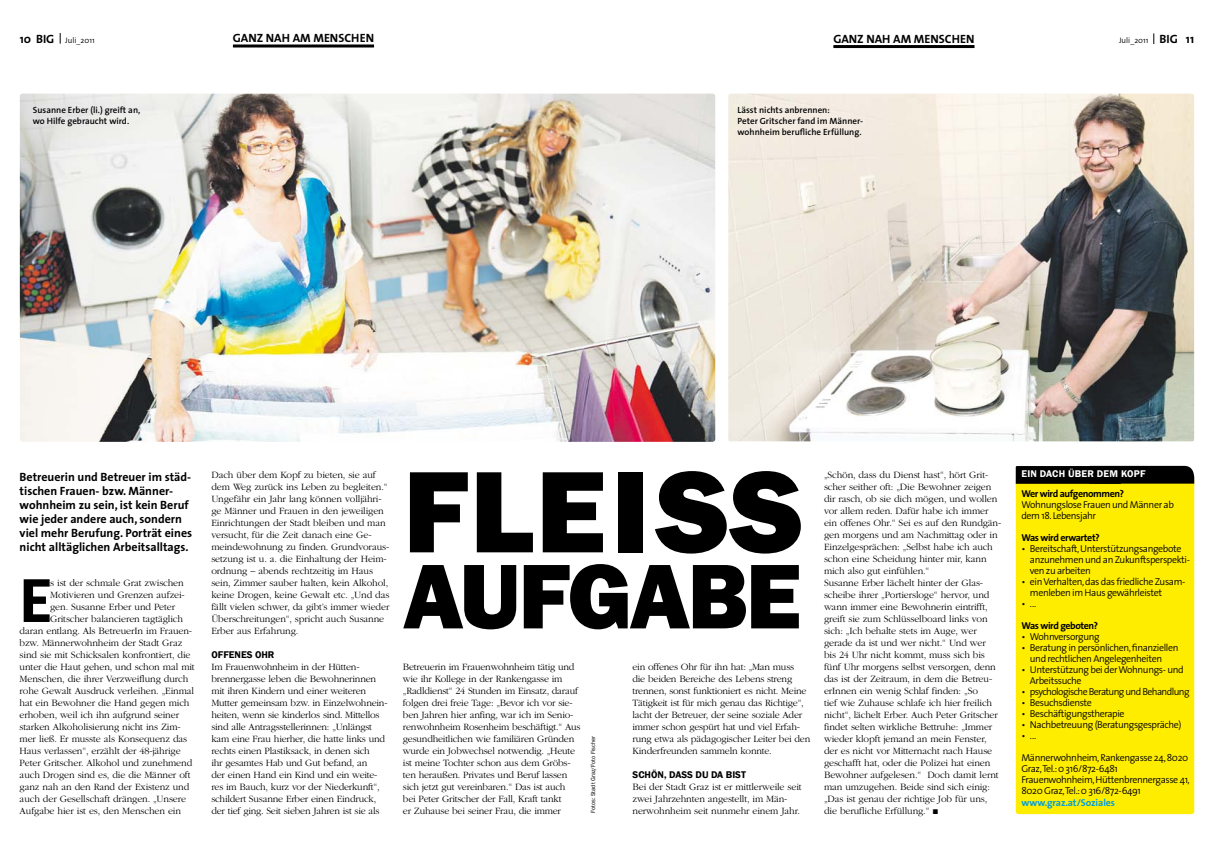
<style>
.page{position:relative;width:1214px;height:851px;background:#fff}
.page>*{position:absolute;margin:0;border:0;box-sizing:border-box;transform-origin:0 0}
.t1{font:800 120px "Franklin Gothic";letter-spacing:.01em;color:#000}
.t2{font:800 95px "Franklin Gothic";letter-spacing:-.03em;color:#000}
.t3{font:600 condensed 64px "Franklin Gothic";color:#000}
.t4{font:700 12px/14px "The Sans";color:#000}
.t5{font:300 10px/12px "ITC Garamond Std";letter-spacing:-.01em;color:#000}
.t6{font:300 10px/11px "The Sans";letter-spacing:-.04em;color:#000}
.t7{font:700 10px "The Sans";letter-spacing:-.04em;color:#000}
.t8{font:300 10px "The Sans";letter-spacing:-.06em;color:#000}
.t9{font:600 10px "Franklin Gothic";color:#000}
.t10{font:700 10px "The Sans";letter-spacing:-.01em;color:#009ee0}
.t11{font:600 10px "Franklin Gothic";letter-spacing:.02em;color:#fff}
.t12{font:600 9px/11px "The Sans";color:#000}
.t13{font:300 8px "The Sans";color:#000}
.t14{font:6px "Franklin Gothic";color:#000}
.s1{font-weight:700;font-size:12px}
.s2{font-family:"Franklin Gothic";font-weight:400}
</style>
<div class="page">
<img style="left:20px;top:94px;width:695px;height:348px">
<img style="left:728px;top:94px;width:465px;height:347px">
<div style="left:1015px;top:477px;width:179px;height:337px;background:#ffed00;border-radius:3px"></div>
<div style="left:1015px;top:466px;width:179px;height:17px;background:#000"></div>
<hr style="left:233px;top:44px;width:141px;height:3px;background:#000">
<hr style="left:833px;top:45px;width:141px;height:3px;background:#000">
<p class="t4" style="left:20px;top:31px;width:30px">10 BIG</p>
<p class="t13" style="left:65px;top:33px;width:31px">Juli_2011</p>
<p class="t4" style="left:233px;top:31px;width:143px">ganz nah am mensch en</p>
<p class="t4" style="left:833px;top:31px;width:143px">ganz nah am mensch en</p>
<p class="t13" style="left:1118px;top:33px;width:77px">Juli_2011 <span class="s1">BIG 11</span></p>
<p class="t12" style="left:33px;top:104px;width:109px">Susanne Erber (li.) greift an, wo Hilfe gebraucht wird.</p>
<p class="t12" style="left:737px;top:104px;width:127px">Lässt nichts anbrennen:<br>Peter Gritscher fand im Männer&shy;wohnheim berufliche Erfüllung.</p>
<p class="t5" style="left:211px;top:469px;width:179px">Dach über dem Kopf zu bieten, sie auf dem Weg zurück ins Leben zu begleiten.“ Ungefähr ein Jahr lang können volljähri&shy;ge Männer und Frauen in den jeweiligen Einrichtungen der Stadt bleiben und man versucht, für die Zeit danach eine Ge&shy;meindewohnung zu finden. Grundvoraus&shy;setzung ist u. a. die Einhaltung der Heim&shy;ordnung – abends rechtzeitig im Haus sein, Zimmer sauber halten, kein Alkohol, keine Drogen, keine Gewalt etc. „Und das fällt vielen schwer, da gibt’s immer wieder Überschreitungen“, spricht auch Susanne Erber aus Erfahrung.</p>
<p class="t9" style="left:211px;top:648px;width:65px">OFFENES OHR</p>
<p class="t5" style="left:211px;top:661px;width:178px">Im Frauenwohnheim in der Hütten&shy;brennergasse leben die Bewohnerinnen mit ihren Kindern und einer weiteren Mutter gemeinsam bzw. in Einzelwohnein&shy;heiten, wenn sie kinderlos sind. Mittellos sind alle Antragsstellerinnen: „Unlängst kam eine Frau hierher, die hatte links und rechts einen Plastiksack, in denen sich<br>ihr gesamtes Hab und Gut befand, an<br>der einen Hand ein Kind und ein weite&shy;res im Bauch, kurz vor der Niederkunft“, schildert Susanne Erber einen Eindruck, der tief ging. Seit sieben Jahren ist sie als</p>
<p class="t5" style="left:403px;top:661px;width:179px">Betreuerin im Frauenwohnheim tätig und wie ihr Kollege in der Rankengasse im „Radldienst“ 24 Stunden im Einsatz, darauf folgen drei freie Tage: „Bevor ich vor sie&shy;ben Jahren hier anfing, war ich im Senio&shy;renwohnheim Rosenheim beschäftigt.“ Aus gesundheitlichen wie familiären Gründen wurde ein Jobwechsel notwendig. „Heute ist meine Tochter schon aus dem Gröbs&shy;ten heraußen. Privates und Beruf lassen sich jetzt gut vereinbaren.“ Das ist auch bei Peter Gritscher der Fall, Kraft tankt<br>er Zuhause bei seiner Frau, die immer</p>
<p class="t5" style="left:632px;top:661px;width:179px">ein offenes Ohr für ihn hat: „Man muss<br>die beiden Bereiche des Lebens streng trennen, sonst funktioniert es nicht. Meine Tätigkeit ist für mich genau das Richtige“, lacht der Betreuer, der seine soziale Ader immer schon gespürt hat und viel Erfah&shy;rung etwa als pädagogischer Leiter bei den Kinderfreunden sammeln konnte.</p>
<p class="t4" style="left:20px;top:469px;width:174px">Betreuerin und Betreuer im städ&shy;tischen Frauen- bzw. Männer&shy;wohnheim zu sein, ist kein Beruf wie jeder andere auch, sondern viel mehr Berufung. Porträt eines nicht alltäglichen Arbeitsalltags.</p>
<h1 class="t1" style="left:403px;top:434px;width:401px">FLEISS</h1>
<h2 class="t2" style="left:403px;top:535px;width:399px">AUFGABE</h2>
<h3 class="t3" style="left:20px;top:557px;width:32px">E</h3>
<p class="t5" style="left:50px;top:577px;width:135px">s ist der schmale Grat zwischen</p>
<p class="t5" style="left:50px;top:589px;width:136px">Motivieren und Grenzen aufzei-</p>
<p class="t5" style="left:50px;top:601px;width:126px">gen. Susanne Erber und Peter</p>
<p class="t5" style="left:50px;top:613px;width:134px">Gritscher balancieren tagtäglich</p>
<p class="t5" style="left:20px;top:625px;width:174px">daran entlang. Als BetreuerIn im Frauen-</p>
<p class="t5" style="left:20px;top:637px;width:164px">bzw. Männerwohnheim der Stadt Graz</p>
<p class="t5" style="left:20px;top:649px;width:172px">sind sie mit Schicksalen konfrontiert, die</p>
<p class="t5" style="left:20px;top:661px;width:176px">unter die Haut gehen, und schon mal mit</p>
<p class="t5" style="left:20px;top:673px;width:170px">Menschen, die ihrer Verzweiflung durch</p>
<p class="t5" style="left:20px;top:685px;width:176px">rohe Gewalt Ausdruck verleihen. „Einmal</p>
<p class="t5" style="left:20px;top:697px;width:171px">hat ein Bewohner die Hand gegen mich</p>
<p class="t5" style="left:20px;top:709px;width:161px">erhoben, weil ich ihn aufgrund seiner</p>
<p class="t5" style="left:20px;top:721px;width:163px">starken Alkoholisierung nicht ins Zim-</p>
<p class="t5" style="left:20px;top:733px;width:169px">mer ließ. Er musste als Konsequenz das</p>
<p class="t5" style="left:20px;top:745px;width:162px">Haus verlassen“, erzählt der 48-jährige</p>
<p class="t5" style="left:20px;top:757px;width:174px">Peter Gritscher. Alkohol und zunehmend</p>
<p class="t5" style="left:20px;top:769px;width:172px">auch Drogen sind es, die die Männer oft</p>
<p class="t5" style="left:20px;top:781px;width:171px">ganz nah an den Rand der Existenz und</p>
<p class="t5" style="left:20px;top:793px;width:168px">auch der Gesellschaft drängen. „Unsere</p>
<p class="t5" style="left:20px;top:805px;width:163px">Aufgabe hier ist es, den Menschen ein</p>
<p class="t14" style="left:589px;top:812px;width:78px;rotate:-90deg">Fotos: Stadt Graz/Foto Fischer</p>
<p class="t9" style="left:632px;top:768px;width:115px">SCHÖN, DASS DU DA BIST</p>
<p class="t5" style="left:632px;top:781px;width:171px">Bei der Stadt Graz ist er mittlerweile seit zwei Jahrzehnten angestellt, im Män&shy;nerwohnheim seit nunmehr einem Jahr.</p>
<p class="t5" style="left:824px;top:469px;width:179px">„Schön, dass du Dienst hast“, hört Grit&shy;scher seither oft: „Die Bewohner zeigen dir rasch, ob sie dich mögen, und wollen vor allem reden. Dafür habe ich immer ein offenes Ohr.“ Sei es auf den Rundgän&shy;gen morgens und am Nachmittag oder in Einzelgesprächen: „Selbst habe ich auch schon eine Scheidung hinter mir, kann mich also gut einfühlen.“<br>Susanne Erber lächelt hinter der Glas&shy;scheibe ihrer „Portiersloge“ hervor, und wann immer eine Bewohnerin eintrifft, greift sie zum Schlüsselboard links von sich: „Ich behalte stets im Auge, wer gerade da ist und wer nicht.“ Und wer<br>bis 24 Uhr nicht kommt, muss sich bis fünf Uhr morgens selbst versorgen, denn das ist der Zeitraum, in dem die Betreu&shy;erInnen ein wenig Schlaf finden: „So<br>tief wie Zuhause schlafe ich hier freilich nicht“, lächelt Erber. Auch Peter Gritscher findet selten wirkliche Bettruhe: „Immer wieder klopft jemand an mein Fenster, der es nicht vor Mitternacht nach Hause geschafft hat, oder die Polizei hat einen Bewohner aufgelesen.“ Doch damit lernt man umzugehen. Beide sind sich einig: „Das ist genau der richtige Job für uns, die berufliche Erfüllung.“ <span class="s2">■</span></p>
<p class="t11" style="left:1021px;top:467px;width:126px">EIN DACH ÜBER DEM KOPF</p>
<p class="t7" style="left:1021px;top:485px;width:104px">Wer wird aufgenommen?</p>
<p class="t6" style="left:1021px;top:499px;width:154px">Wohnungslose Frauen und Männer ab dem 18. Lebensjahr</p>
<p class="t7" style="left:1021px;top:529px;width:80px">Was wird erwartet?</p>
<p class="t6" style="left:1029px;top:543px;width:161px;text-indent:-8px">• Bereitschaft, Unterstützungsangebote anzunehmen und an Zukunftsperspekti&shy;ven zu arbeiten</p>
<p class="t6" style="left:1029px;top:576px;width:157px;text-indent:-8px">• ein Verhalten, das das friedliche Zusam&shy;menleben im Haus gewährleistet</p>
<p class="t6" style="left:1021px;top:598px;width:17px">• ...</p>
<p class="t7" style="left:1021px;top:617px;width:78px">Was wird geboten?</p>
<p class="t6" style="left:1021px;top:631px;width:80px">• Wohnversorgung</p>
<p class="t6" style="left:1029px;top:642px;width:150px;text-indent:-8px">• Beratung in persönlichen, finanziellen und rechtlichen Angelegenheiten</p>
<p class="t6" style="left:1029px;top:664px;width:155px;text-indent:-8px">• Unterstützung bei der Wohnungs- und<br>Arbeitssuche</p>
<p class="t8" style="left:1021px;top:683px;width:170px">• psychologische Beratung und Behandlung</p>
<p class="t6" style="left:1021px;top:697px;width:72px">• Besuchsdienste</p>
<p class="t6" style="left:1021px;top:708px;width:105px">• Beschäftigungstherapie</p>
<p class="t6" style="left:1021px;top:719px;width:162px">• Nachbetreuung (Beratungsgespräche)</p>
<p class="t6" style="left:1021px;top:730px;width:17px">• ...</p>
<p class="t6" style="left:1021px;top:752px;width:170px">Männerwohnheim, Rankengasse 24, 8020<br>Graz,Tel.: 0 316/872-6481<br>Frauenwohnheim, Hüttenbrennergasse 41, 8020 Graz,Tel.: 0 316/872-6491</p>
<p class="t10" style="left:1021px;top:794px;width:95px">www.graz.at/Soziales</p>
</div>
